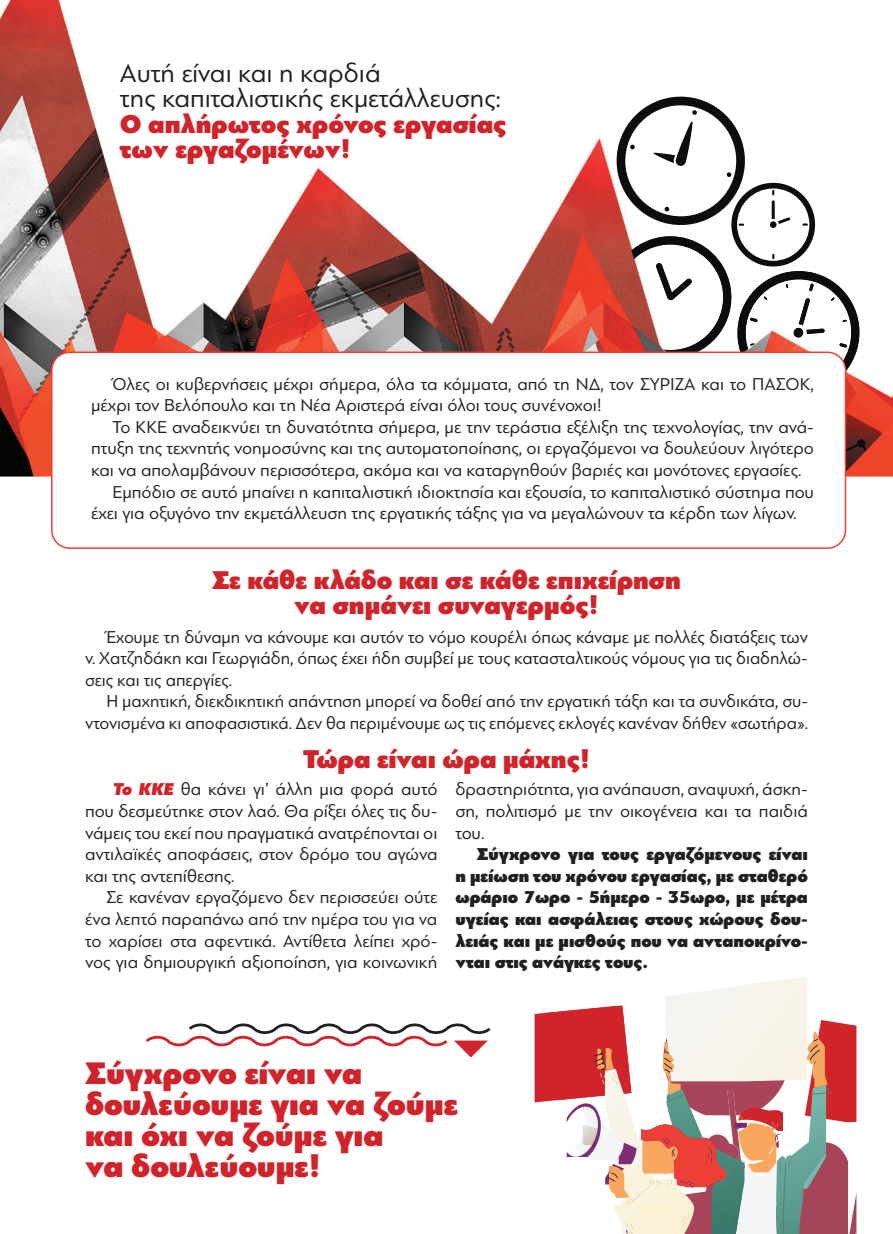
<style>
.page{position:relative;width:893px;height:1234px;background:#fff}
.page>*{position:absolute;margin:0;border:0;box-sizing:border-box;transform-origin:0 0}
.t1{font:48px "PF Agora Serif Pro";color:#d1232a}
.t2{font:900 32.7px/30.9px "PF Bague Sans Pro";letter-spacing:-.01em;color:#d1232a}
.t3{font:900 27px/25.5px "PF Bague Sans Pro";color:#d1232a;text-align:center}
.t4{font:27px/25.5px "PF Bague Sans Pro";color:#231f20}
.t5{font:18px/21.6px "PF Bague Sans Pro";color:#231f20;text-align:justify}
.t6{font:900 18px/21.6px "PF Bague Sans Pro";color:#1f2020;text-align:justify}
.s1{font-weight:900;font-style:italic;color:#d1232a}
</style>
<div class="page">
<img style="left:0;top:0;width:893px;height:476px">
<svg style="left:51px;top:351px;width:795px;height:198px"></svg>
<svg style="left:602px;top:89px;width:264px;height:312px"></svg>
<svg style="left:146px;top:1023px;width:345px;height:23px"></svg>
<svg style="left:535px;top:977px;width:321px;height:256px"></svg>
<h3 class="t4" style="left:120px;top:60px;width:383px">Αυτή είναι και η καρδιά<br>της καπιταλιστικής εκμετάλλευσης:</h3>
<h3 class="t3" style="left:120px;top:112px;width:388px;text-align:left">Ο απλήρωτος χρόνος εργασίας των εργαζομένων!</h3>
<p class="t5" style="left:91px;top:373px;width:724px;text-indent:21px">Όλες οι κυβερνήσεις μέχρι σήμερα, όλα τα κόμματα, από τη ΝΔ, τον ΣΥΡΙΖΑ και το ΠΑΣΟΚ, μέχρι τον Βελόπουλο και τη Νέα Αριστερά είναι όλοι τους συνένοχοι!</p>
<p class="t5" style="left:112px;top:416px;width:703px">Το ΚΚΕ αναδεικνύει τη δυνατότητα σήμερα, με την τεράστια εξέλιξη της τεχνολογίας, την ανά-</p>
<p class="t5" style="left:91px;top:437px;width:724px">πτυξη της τεχνητής νοημοσύνης και της αυτοματοποίησης, οι εργαζόμενοι να δουλεύουν λιγότερο</p>
<p class="t5" style="left:91px;top:459px;width:712px">και να απολαμβάνουν περισσότερα, ακόμα και να καταργηθούν βαριές και μονότονες εργασίες.</p>
<p class="t5" style="left:112px;top:481px;width:703px">Εμπόδιο σε αυτό μπαίνει η καπιταλιστική ιδιοκτησία και εξουσία, το καπιταλιστικό σύστημα που</p>
<p class="t5" style="left:91px;top:502px;width:707px">έχει για οξυγόνο την εκμετάλλευση της εργατικής τάξης για να μεγαλώνουν τα κέρδη των λίγων.</p>
<h3 class="t3" style="left:212px;top:568px;width:470px">Σε κάθε κλάδο και σε κάθε επιχείρηση να σημάνει συναγερμός!</h3>
<p class="t5" style="left:85px;top:625px;width:724px;text-indent:21px">Έχουμε τη δύναμη να κάνουμε και αυτόν το νόμο κουρέλι όπως κάναμε με πολλές διατάξεις των ν. Χατζηδάκη και Γεωργιάδη, όπως έχει ήδη συμβεί με τους κατασταλτικούς νόμους για τις διαδηλώ&shy;σεις και τις απεργίες.</p>
<p class="t5" style="left:85px;top:690px;width:724px;text-align:right">Η μαχητική, διεκδικητική απάντηση μπορεί να δοθεί από την εργατική τάξη και τα συνδικάτα, συ&shy;ντονισμένα κι αποφασιστικά. Δεν θα περιμένουμε ως τις επόμενες εκλογές κανέναν δήθεν «σωτήρα».</p>
<h3 class="t3" style="left:303px;top:746px;width:288px">Τώρα είναι ώρα μάχης!</h3>
<p class="t5" style="left:455px;top:778px;width:354px">δραστηριότητα, για ανάπαυση, αναψυχή, άσκη&shy;ση, πολιτισμό με την οικογένεια και τα παιδιά του.</p>
<p class="t6" style="left:455px;top:843px;width:354px;text-indent:21px">Σύγχρονο για τους εργαζόμενους είναι η μείωση του χρόνου εργασίας, με σταθερό ωράριο 7ωρο - 5ήμερο - 35ωρο, με μέτρα υγείας και ασφάλειας στους χώρους δου&shy;λειάς και με μισθούς που να ανταποκρίνο&shy;νται στις ανάγκες τους.</p>
<p class="t5" style="left:85px;top:778px;width:354px;text-indent:28px"><span class="s1">Το ΚΚΕ</span> θα κάνει γι’ άλλη μια φορά αυτό που δεσμεύτηκε στον λαό. Θα ρίξει όλες τις δυ&shy;νάμεις του εκεί που πραγματικά ανατρέπονται οι αντιλαϊκές αποφάσεις, στον δρόμο του αγώνα και της αντεπίθεσης.</p>
<p class="t5" style="left:85px;top:886px;width:354px;text-indent:21px">Σε κανέναν εργαζόμενο δεν περισσεύει ούτε ένα λεπτό παραπάνω από την ημέρα του για να το χαρίσει στα αφεντικά. Αντίθετα λείπει χρό&shy;νος για δημιουργική αξιοποίηση, για κοινωνική</p>
<h1 class="t1" style="left:499px;top:1034px;width:30px;rotate:90deg">▶</h1>
<h2 class="t2" style="left:85px;top:1058px;width:374px">Σύγχρονο είναι να δουλεύουμε για να ζούμε και όχι να ζούμε για<br>να δουλεύουμε!</h2>
</div>
